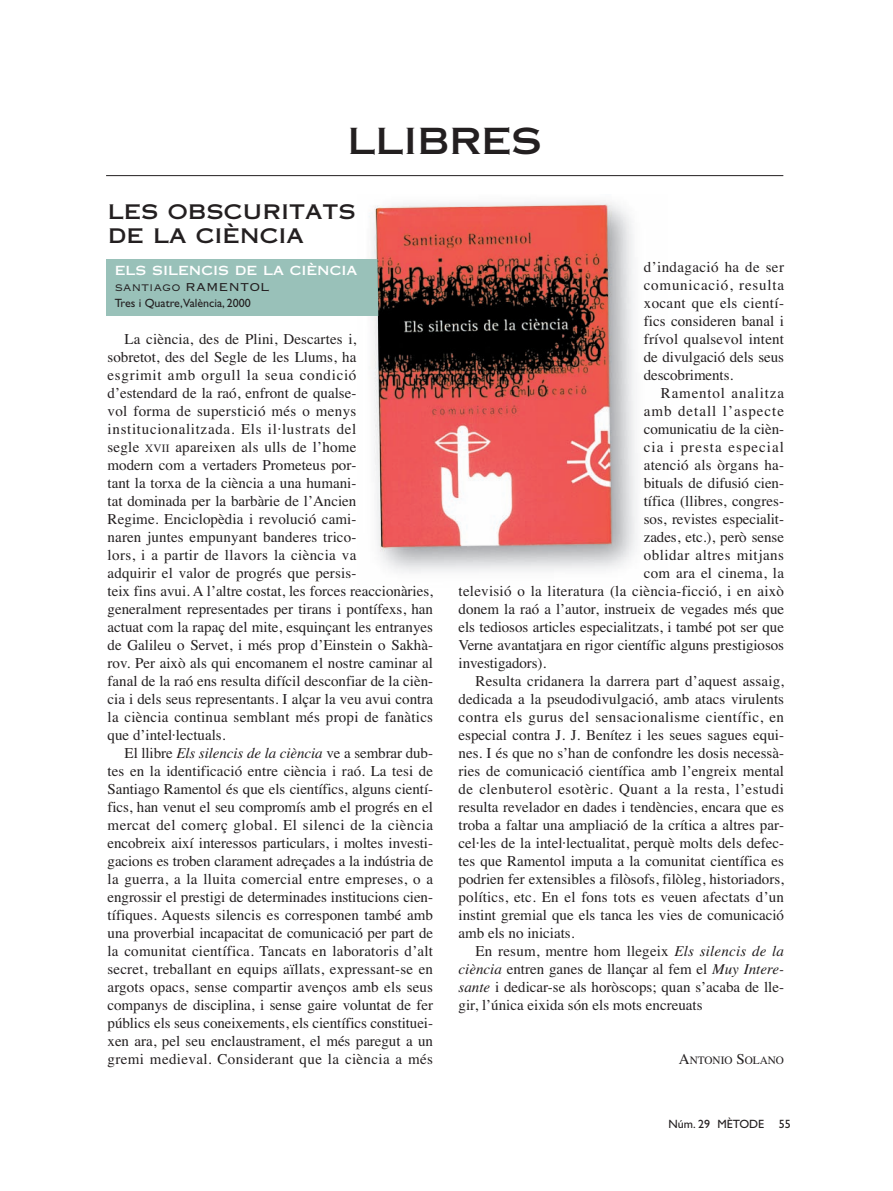
<style>
.page{position:relative;width:893px;height:1191px;background:#fff}
.page>*{position:absolute;margin:0;border:0;box-sizing:border-box;transform-origin:0 0}
.t1{font:36px "Copperplate Thirty One AB";color:#231f20}
.t2{font:24px/24px "Copperplate Thirty One AB";color:#231f20}
.t3{font:15px/18px "Times";color:#231f20;text-align:justify}
.t4{font:15px "Times";letter-spacing:.035em;color:#231f20}
.t5{font:15px "Times";letter-spacing:.02em;color:#231f20}
.t6{font:15px "Copperplate Thirty One AB";color:#fff}
.t7{font:15px "Times";letter-spacing:.065em;color:#231f20}
.t8{font:15px "Times";letter-spacing:.07em;color:#231f20}
.t9{font:15px "Times";letter-spacing:.055em;color:#231f20}
.t10{font:15px "Copperplate Thirty Two BC";color:#231f20}
.t11{font:12px "Gill Sans";color:#231f20}
.t12{font:11.25px "Times";color:#231f20}
.s1{font-size:11.25px}
.s2{font-style:italic}
.s3{font-size:15px}
</style>
<div class="page">
<img style="left:358px;top:200px;width:279px;height:373px">
<hr style="left:106px;top:175px;width:677px;height:1px;background:#231f20">
<div style="left:106px;top:260px;width:328px;height:56px;background:#99c1b9"></div>
<img style="left:376px;top:204px;width:235px;height:342px">
<h1 class="t1" style="left:348px;top:120px;width:195px">LLIBRES</h1>
<h2 class="t2" style="left:108px;top:199px;width:249px">les obscuritats de la ciència</h2>
<p class="t6" style="left:115px;top:261px;width:244px">els silencis de la ciència</p>
<p class="t10" style="left:115px;top:277px;width:156px">santiago RAMENTOL</p>
<p class="t11" style="left:115px;top:299px;width:138px">Tres i Quatre,València, 2000</p>
<p class="t3" style="left:108px;top:331px;width:327px;text-align:left;text-indent:17px">La ciència, des de Plini, Descartes i,<br>sobretot, des del Segle de les Llums, ha<br>esgrimit amb orgull la seua condició<br>d’estendard de la raó, enfront de qualse-<br>vol forma de superstició més o menys institucionalitzada. Els il·lustrats del<br>segle <span class="s1">XVII</span> apareixen als ulls de l’home<br>modern com a vertaders Prometeus por-<br>tant la torxa de la ciència a una humani-<br>tat dominada per la barbàrie de l’Ancien<br>Regime. Enciclopèdia i revolució cami-<br>naren juntes empunyant banderes trico-<br>lors, i a partir de llavors la ciència va<br>adquirir el valor de progrés que persis-<br>teix fins avui. A l’altre costat, les forces reaccionàries, generalment representades per tirans i pontífexs, han actuat com la rapaç del mite, esquinçant les entranyes de Galileu o Servet, i més prop d’Einstein o Sakhà&shy;rov. Per això als qui encomanem el nostre caminar al fanal de la raó ens resulta difícil desconfiar de la cièn&shy;cia i dels seus representants. I alçar la veu avui contra la ciència continua semblant més propi de fanàtics que d’intel·lectuals.</p>
<p class="t3" style="left:108px;top:745px;width:327px;text-indent:17px">El llibre <span class="s2">Els silencis de la ciència</span> ve a sembrar dub&shy;tes en la identificació entre ciència i raó. La tesi de Santiago Ramentol és que els científics, alguns cientí&shy;fics, han venut el seu compromís amb el progrés en el mercat del comerç global. El silenci de la ciència encobreix així interessos particulars, i moltes investi&shy;gacions es troben clarament adreçades a la indústria de la guerra, a la lluita comercial entre empreses, o a engrossir el prestigi de determinades institucions cien&shy;tífiques. Aquests silencis es corresponen també amb una proverbial incapacitat de comunicació per part de la comunitat científica. Tancats en laboratoris d’alt secret, treballant en equips aïllats, expressant-se en argots opacs, sense compartir avenços amb els seus companys de disciplina, i sense gaire voluntat de fer públics els seus coneixements, els científics constituei&shy;xen ara, pel seu enclaustrament, el més paregut a un gremi medieval. Considerant que la ciència a més</p>
<p class="t3" style="left:644px;top:259px;width:142px">d’indagació ha de ser comunicació, resulta xocant que els cientí&shy;fics consideren banal i frívol qualsevol intent de divulgació dels seus descobriments.</p>
<p class="t9" style="left:661px;top:387px;width:125px">Ramentol analitza</p>
<p class="t7" style="left:644px;top:405px;width:142px">amb detall l’aspecte</p>
<p class="t3" style="left:644px;top:421px;width:142px">comunicatiu de la cièn-</p>
<p class="t8" style="left:644px;top:441px;width:142px">cia i presta especial</p>
<p class="t3" style="left:644px;top:457px;width:142px">atenció als òrgans ha-</p>
<p class="t3" style="left:644px;top:475px;width:142px">bituals de difusió cien-</p>
<p class="t3" style="left:644px;top:493px;width:142px">tífica (llibres, congres-</p>
<p class="t3" style="left:644px;top:511px;width:142px">sos, revistes especialit-</p>
<p class="t3" style="left:644px;top:529px;width:142px">zades, etc.), però sense</p>
<p class="t4" style="left:644px;top:549px;width:142px">oblidar altres mitjans</p>
<p class="t5" style="left:644px;top:567px;width:142px">com ara el cinema, la</p>
<p class="t5" style="left:459px;top:585px;width:327px">televisió o la literatura (la ciència-ficció, i en això</p>
<p class="t3" style="left:459px;top:601px;width:327px">donem la raó a l’autor, instrueix de vegades més que</p>
<p class="t3" style="left:459px;top:619px;width:327px">els tediosos articles especialitzats, i també pot ser que</p>
<p class="t3" style="left:459px;top:637px;width:327px">Verne avantatjara en rigor científic alguns prestigiosos</p>
<p class="t3" style="left:459px;top:655px;width:89px">investigadors).</p>
<p class="t3" style="left:476px;top:673px;width:310px">Resulta cridanera la darrera part d’aquest assaig,</p>
<p class="t3" style="left:459px;top:691px;width:327px">dedicada a la pseudodivulgació, amb atacs virulents</p>
<p class="t4" style="left:459px;top:711px;width:327px">contra els gurus del sensacionalisme científic, en</p>
<p class="t3" style="left:459px;top:727px;width:327px">especial contra J. J. Benítez i les seues sagues equi-</p>
<p class="t3" style="left:459px;top:745px;width:327px">nes. I és que no s’han de confondre les dosis necessà-</p>
<p class="t3" style="left:459px;top:763px;width:327px">ries de comunicació científica amb l’engreix mental</p>
<p class="t4" style="left:459px;top:783px;width:327px">de clenbuterol esotèric. Quant a la resta, l’estudi</p>
<p class="t3" style="left:459px;top:799px;width:327px">resulta revelador en dades i tendències, encara que es</p>
<p class="t3" style="left:459px;top:817px;width:327px">troba a faltar una ampliació de la crítica a altres par-</p>
<p class="t3" style="left:459px;top:835px;width:327px">cel·les de la intel·lectualitat, perquè molts dels defec-</p>
<p class="t3" style="left:459px;top:853px;width:327px">tes que Ramentol imputa a la comunitat científica es</p>
<p class="t3" style="left:459px;top:871px;width:327px">podrien fer extensibles a filòsofs, filòleg, historiadors,</p>
<p class="t3" style="left:459px;top:889px;width:327px">polítics, etc. En el fons tots es veuen afectats d’un</p>
<p class="t3" style="left:459px;top:907px;width:327px">instint gremial que els tanca les vies de comunicació</p>
<p class="t3" style="left:459px;top:925px;width:117px">amb els no iniciats.</p>
<p class="t3" style="left:476px;top:943px;width:310px">En resum, mentre hom llegeix <span class="s2">Els silencis de la</span></p>
<p class="t3" style="left:459px;top:961px;width:327px"><span class="s2">ciència</span> entren ganes de llançar al fem el <span class="s2">Muy Intere-</span></p>
<p class="t3" style="left:459px;top:979px;width:327px"><span class="s2">sante</span> i dedicar-se als horòscops; quan s’acaba de lle-</p>
<p class="t3" style="left:459px;top:997px;width:245px">gir, l’única eixida són els mots encreuats</p>
<p class="t12" style="left:679px;top:1056px;width:107px"><span class="s3">A</span>NTONIO <span class="s3">S</span>OLANO</p>
<p class="t11" style="left:668px;top:1120px;width:124px">Núm. 29 MÈTODE 55</p>
</div>
